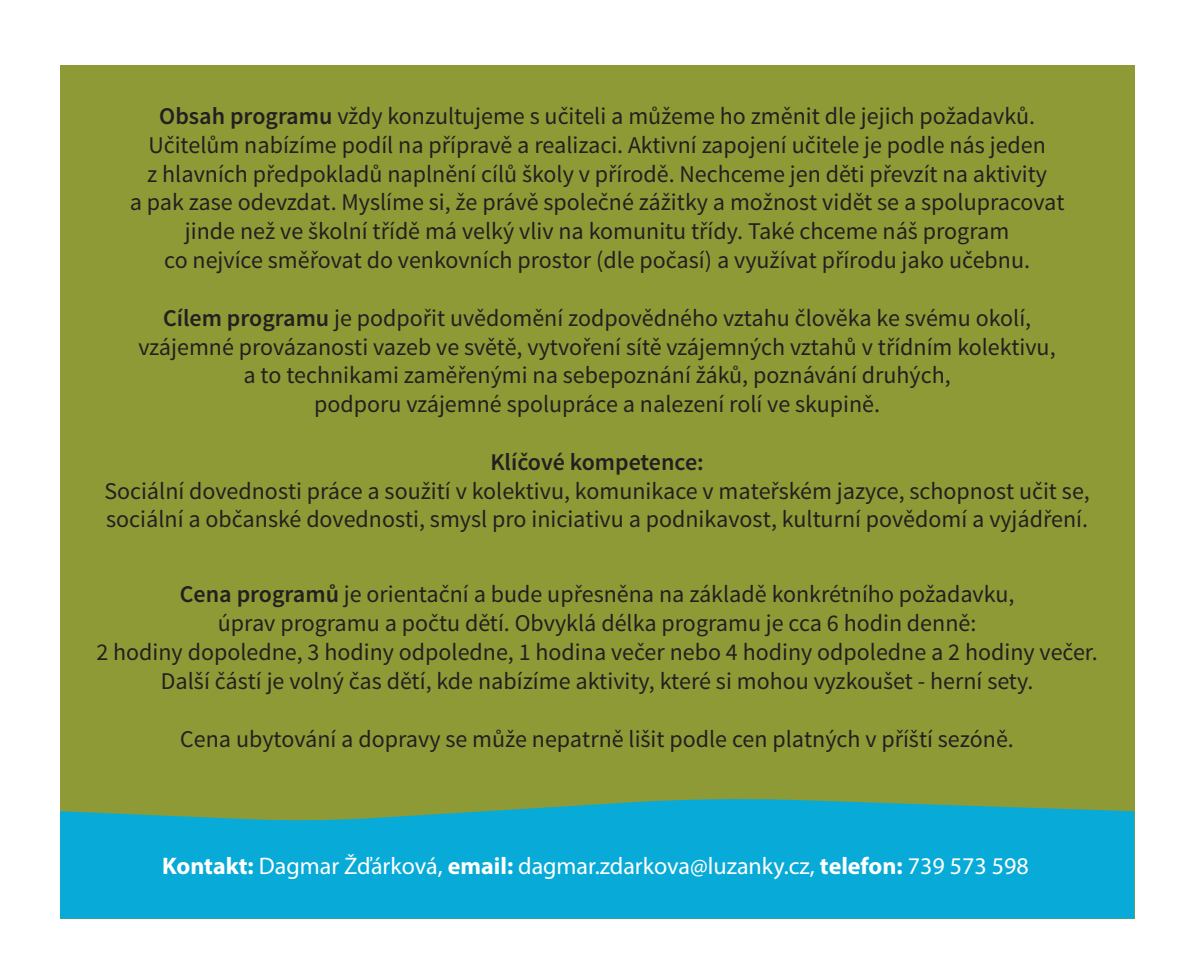
<style>
.page{position:relative;width:1191px;height:973px;background:#fff}
.page>*{position:absolute;margin:0;border:0;box-sizing:border-box;transform-origin:0 0}
.t1{font:24px/28.8px "Source Sans Pro";color:#231f20;text-align:center}
.t2{font:24px "Myriad Pro";color:#fff}
.t3{font:600 24px "Source Sans Pro";color:#231f20}
.s1{font-weight:600}
.s2{font-weight:700}
</style>
<div class="page">
<div style="left:60px;top:65px;width:1074px;height:853px;background:#8d9a36"></div>
<svg style="left:60px;top:799px;width:1074px;height:119px;background:#13a8c9"></svg>
<p class="t1" style="left:130px;top:102px;width:936px"><span class="s1">Obsah programu</span> vždy konzultujeme s učiteli a můžeme ho změnit dle jejich požadavků.<br>Učitelům nabízíme podíl na přípravě a realizaci. Aktivní zapojení učitele je podle nás jeden<br>z hlavních předpokladů naplnění cílů školy v přírodě. Nechceme jen děti převzít na aktivity<br>a pak zase odevzdat. Myslíme si, že právě společné zážitky a možnost vidět se a spolupracovat jinde než ve školní třídě má velký vliv na komunitu třídy. Také chceme náš program<br>co nejvíce směřovat do venkovních prostor (dle počasí) a využívat přírodu jako učebnu.</p>
<p class="t1" style="left:139px;top:303px;width:918px"><span class="s1">Cílem programu</span> je podpořit uvědomění zodpovědného vztahu člověka ke svému okolí, vzájemné provázanosti vazeb ve světě, vytvoření sítě vzájemných vztahů v třídním kolektivu, a to technikami zaměřenými na sebepoznání žáků, poznávání druhých,<br>podporu vzájemné spolupráce a nalezení rolí ve skupině.</p>
<p class="t3" style="left:490px;top:446px;width:215px">Klíčové kompetence:</p>
<p class="t1" style="left:104px;top:476px;width:987px;text-align:left">Sociální dovednosti práce a soužití v kolektivu, komunikace v mateřském jazyce, schopnost učit se, sociální a občanské dovednosti, smysl pro iniciativu a podnikavost, kulturní povědomí a vyjádření.</p>
<p class="t1" style="left:96px;top:580px;width:1003px"><span class="s1">Cena programů</span> je orientační a bude upřesněna na základě konkrétního požadavku,<br>úprav programu a počtu dětí. Obvyklá délka programu je cca 6 hodin denně:<br>2 hodiny dopoledne, 3 hodiny odpoledne, 1 hodina večer nebo 4 hodiny odpoledne a 2 hodiny večer.<br>Další částí je volný čas dětí, kde nabízíme aktivity, které si mohou vyzkoušet - herní sety.</p>
<p class="t1" style="left:180px;top:724px;width:835px">Cena ubytování a dopravy se může nepatrně lišit podle cen platných v příští sezóně.</p>
<p class="t2" style="left:162px;top:850px;width:868px"><span class="s2">Kontakt:</span> Dagmar Žďárková, <span class="s2">email:</span> dagmar.zdarkova@luzanky.cz, <span class="s2">telefon:</span> 739 573 598</p>
</div>
